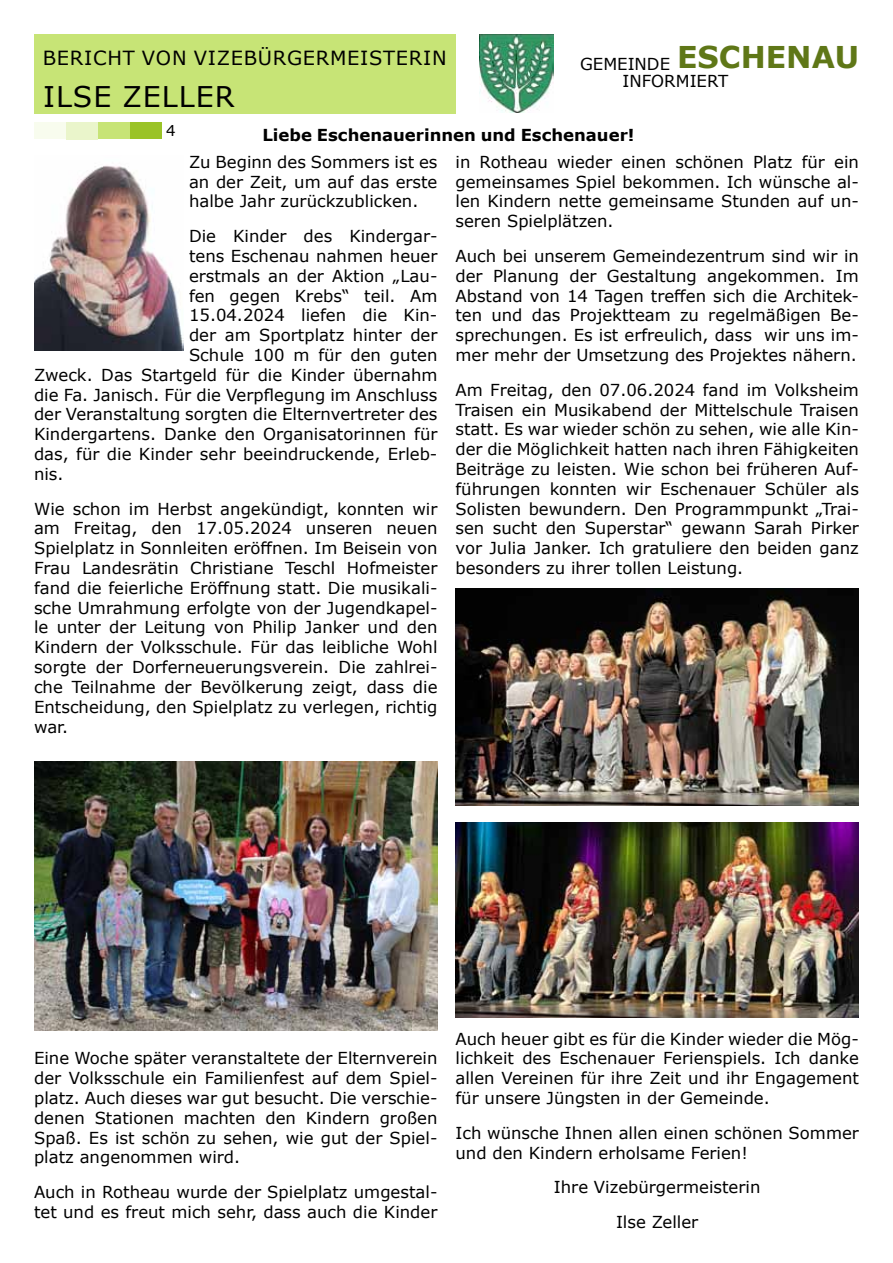
<style>
.page{position:relative;width:893px;height:1263px;background:#fff}
.page>*{position:absolute;margin:0;border:0;box-sizing:border-box;transform-origin:0 0}
.t1{font:28.5px "Verdana";letter-spacing:.035em;color:#000}
.t2{font:19.5px "Verdana";letter-spacing:.035em;color:#000}
.t3{font:16.5px/19.8px "Verdana";color:#000;text-align:justify}
.t4{font:700 16.5px "Verdana";color:#000}
.t5{font:15px "Verdana";color:#000}
.s1{font-weight:700;font-size:30px;color:#5f7717}
</style>
<div class="page">
<div style="left:34px;top:34px;width:421px;height:79px;background:#c7e476"></div>
<div style="left:34px;top:122px;width:32px;height:17px;background:#f8fcee"></div>
<div style="left:66px;top:122px;width:32px;height:17px;background:#eaf5cb"></div>
<div style="left:98px;top:122px;width:32px;height:17px;background:#c7e476"></div>
<div style="left:130px;top:122px;width:32px;height:17px;background:#9ac327"></div>
<img style="left:479px;top:34px;width:75px;height:79px">
<img style="left:455px;top:589px;width:404px;height:216px">
<img style="left:455px;top:822px;width:404px;height:196px">
<img style="left:34px;top:762px;width:403px;height:269px">
<img style="left:34px;top:165px;width:150px;height:186px">
<p class="t2" style="left:43px;top:44px;width:104px">bericht von</p>
<p class="t2" style="left:194px;top:44px;width:51px">Vizebü</p>
<p class="t2" style="left:273px;top:44px;width:71px">rge rmeis</p>
<p class="t2" style="left:383px;top:44px;width:52px">terin</p>
<p class="t3" style="left:580px;top:54px;width:281px">GEMEINDE <span class="s1">ESCHENAU</span></p>
<h1 class="t1" style="left:43px;top:77px;width:193px">Ilse Zeller</h1>
<p class="t4" style="left:262px;top:124px;width:373px">Liebe Eschenauerinnen und Eschenauer!</p>
<p class="t3" style="left:189px;top:152px;width:250px">Zu Beginn des Sommers ist es an der Zeit, um auf das erste halbe Jahr zurückzublicken.</p>
<p class="t3" style="left:189px;top:226px;width:250px">Die Kinder des Kindergar-</p>
<p class="t3" style="left:189px;top:246px;width:250px">tens Eschenau nahmen heuer</p>
<p class="t3" style="left:189px;top:266px;width:250px">erstmals an der Aktion „Lau-</p>
<p class="t3" style="left:189px;top:286px;width:250px">fen gegen Krebs“ teil. Am</p>
<p class="t3" style="left:189px;top:305px;width:250px">15.04.2024 liefen die Kin-</p>
<p class="t3" style="left:189px;top:325px;width:250px">der am Sportplatz hinter der</p>
<p class="t3" style="left:189px;top:345px;width:250px">Schule 100 m für den guten</p>
<p class="t3" style="left:34px;top:365px;width:405px">Zweck. Das Startgeld für die Kinder übernahm</p>
<p class="t3" style="left:34px;top:385px;width:405px">die Fa. Janisch. Für die Verpflegung im Anschluss</p>
<p class="t3" style="left:34px;top:404px;width:405px">der Veranstaltung sorgten die Elternvertreter des</p>
<p class="t3" style="left:34px;top:424px;width:405px">Kindergartens. Danke den Organisatorinnen für</p>
<p class="t3" style="left:34px;top:444px;width:405px">das, für die Kinder sehr beeindruckende, Erleb-</p>
<p class="t3" style="left:34px;top:464px;width:31px">nis.</p>
<p class="t3" style="left:34px;top:499px;width:405px">Wie schon im Herbst angekündigt, konnten wir am Freitag, den 17.05.2024 unseren neuen Spielplatz in Sonnleiten eröffnen. Im Beisein von Frau Landesrätin Christiane Teschl Hofmeister fand die feierliche Eröffnung statt. Die musikali&shy;sche Umrahmung erfolgte von der Jugendkapel&shy;le unter der Leitung von Philip Janker und den Kindern der Volksschule. Für das leibliche Wohl sorgte der Dorferneuerungsverein. Die zahlrei&shy;che Teilnahme der Bevölkerung zeigt, dass die Entscheidung, den Spielplatz zu verlegen, richtig war.</p>
<p class="t3" style="left:622px;top:71px;width:107px">INFORMIERT</p>
<p class="t5" style="left:166px;top:121px;width:11px">4</p>
<p class="t3" style="left:455px;top:152px;width:405px">in Rotheau wieder einen schönen Platz für ein gemeinsames Spiel bekommen. Ich wünsche al&shy;len Kindern nette gemeinsame Stunden auf un&shy;seren Spielplätzen.</p>
<p class="t3" style="left:455px;top:246px;width:405px">Auch bei unserem Gemeindezentrum sind wir in der Planung der Gestaltung angekommen. Im Abstand von 14 Tagen treffen sich die Architek&shy;ten und das Projektteam zu regelmäßigen Be&shy;sprechungen. Es ist erfreulich, dass wir uns im&shy;mer mehr der Umsetzung des Projektes nähern.</p>
<p class="t3" style="left:455px;top:380px;width:405px">Am Freitag, den 07.06.2024 fand im Volksheim Traisen ein Musikabend der Mittelschule Traisen statt. Es war wieder schön zu sehen, wie alle Kin&shy;der die Möglichkeit hatten nach ihren Fähigkeiten Beiträge zu leisten. Wie schon bei früheren Auf&shy;führungen konnten wir Eschenauer Schüler als Solisten bewundern. Den Programmpunkt „Trai&shy;sen sucht den Superstar“ gewann Sarah Pirker vor Julia Janker. Ich gratuliere den beiden ganz besonders zu ihrer tollen Leistung.</p>
<p class="t3" style="left:34px;top:1048px;width:405px">Eine Woche später veranstaltete der Elternverein der Volksschule ein Familienfest auf dem Spiel&shy;platz. Auch dieses war gut besucht. Die verschie&shy;denen Stationen machten den Kindern großen Spaß. Es ist schön zu sehen, wie gut der Spiel&shy;platz angenommen wird.</p>
<p class="t3" style="left:34px;top:1182px;width:405px">Auch in Rotheau wurde der Spielplatz umgestal&shy;tet und es freut mich sehr, dass auch die Kinder</p>
<p class="t3" style="left:455px;top:1028px;width:405px">Auch heuer gibt es für die Kinder wieder die Mög&shy;lichkeit des Eschenauer Ferienspiels. Ich danke allen Vereinen für ihre Zeit und ihr Engagement für unsere Jüngsten in der Gemeinde.</p>
<p class="t3" style="left:455px;top:1123px;width:405px">Ich wünsche Ihnen allen einen schönen Sommer und den Kindern erholsame Ferien!</p>
<p class="t3" style="left:554px;top:1170px;width:208px;line-height:34.8px;text-align:center">Ihre Vizebürgermeisterin<br>Ilse Zeller</p>
</div>
